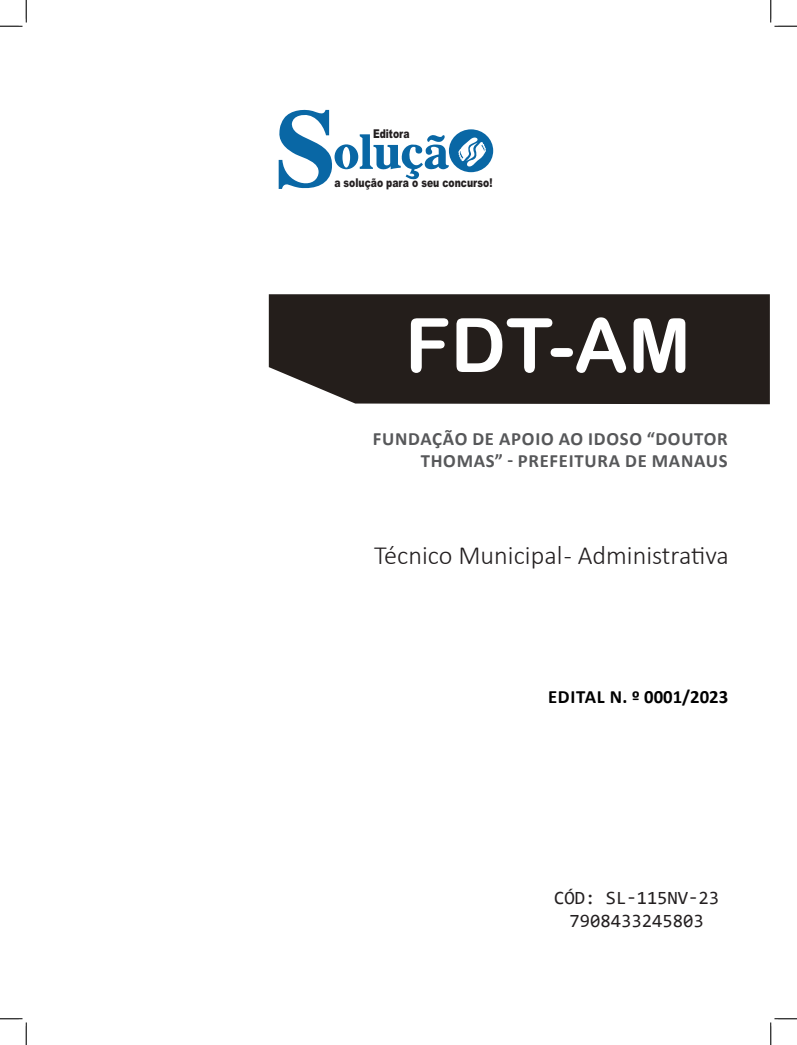
<style>
.page{position:relative;width:797px;height:1045px;background:#fff}
.page>*{position:absolute;margin:0;border:0;box-sizing:border-box;transform-origin:0 0}
.TÍTULO{font:75px "Arial Rounded MT Bold";color:#fff}
.CARGO{font:300 26.25px "Calibri";color:#231f20}
.SUBTÍTULO{font:700 18.75px/22.5px "Calibri";letter-spacing:.04em;color:#57585a;text-align:right}
.SKU_CÓD{font:18.75px "Consolas";color:#231f20}
.EDITAL{font:700 18.75px "Calibri";color:#000}
.t1{font:900 12.12px "Arial";color:#231f20;scale:.76 1}
</style>
<div class="page">
<div style="left:269px;top:294px;width:500px;height:110px;background:#241e1b"></div>
<svg style="left:279px;top:110px;width:214px;height:79px"></svg>
<svg style="left:0;top:0;width:27px;height:27px"></svg>
<svg style="left:0;top:1018px;width:27px;height:27px"></svg>
<svg style="left:770px;top:0;width:27px;height:27px"></svg>
<svg style="left:770px;top:1018px;width:27px;height:27px"></svg>
<p class="t1" style="left:373px;top:125px;width:50px">Editora</p>
<p class="t1" style="left:334px;top:174px;width:210px">a solução para o seu concurso!</p>
<p class="TÍTULO" style="left:405px;top:301px;width:287px">FDT-AM</p>
<p class="SUBTÍTULO" style="left:373px;top:427px;width:356px">FUNDAÇÃO DE APOIO AO IDOSO “DOUTOR<br>THOMAS” - PREFEITURA DE MANAUS</p>
<p class="CARGO" style="left:374px;top:539px;width:356px">Técnico Municipal - Administrativa</p>
<p class="EDITAL" style="left:548px;top:683px;width:182px">EDITAL N. º 0001/2023</p>
<p class="SKU_CÓD" style="left:554px;top:885px;width:166px">CÓD: SL-115NV-23</p>
<p class="SKU_CÓD" style="left:569px;top:907px;width:136px">7908433245803</p>
</div>
